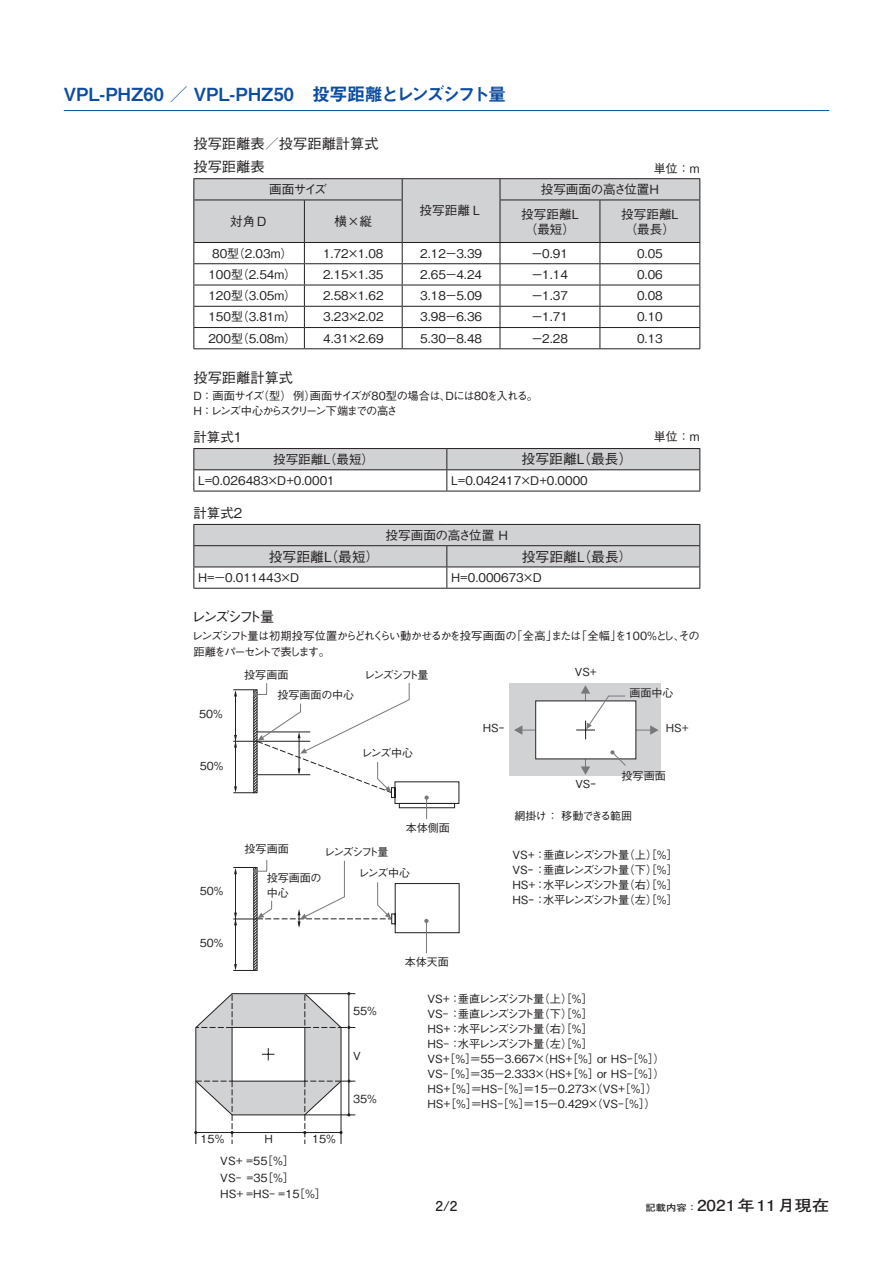
<style>
.page{position:relative;width:893px;height:1263px;background:#fff}
.page>*{position:absolute;margin:0;border:0;box-sizing:border-box;transform-origin:0 0}
.t1{font:18px "Midashi Go Pro MB31";letter-spacing:-.015em;color:#0d4da1}
.t2{font:700 15px "Futo Go B101 Pro";color:#231f20;scale:1.14 1}
.t3{font:500 14.25px/23.7px "Gothic BBB Pro";color:#231f20}
.t4{font:500 14.25px "Gothic BBB Pro";letter-spacing:-.165em;color:#231f20}
.t5{font:500 13.8px "Gothic BBB Pro";color:#231f20}
.t6{font:500 13.5px "Gothic BBB Pro";color:#231f20}
.t7{font:700 13.5px "Futo Go B101 Pro";color:#231f20}
.t8{font:500 12.6px/24.5px "Gothic BBB Pro";color:#231f20}
.t9{font:500 12px "Gothic BBB Pro";color:#231f20}
.t10{font:500 11.25px/15.8px "Gothic BBB Pro";letter-spacing:-.105em;color:#231f20}
.t11{font:500 11.25px/15px "Gothic BBB Pro";color:#231f20}
.t12{font:500 11.25px "Gothic BBB Pro";letter-spacing:-.145em;color:#231f20}
.t13{font:500 11.25px/15px "Gothic BBB Pro";letter-spacing:-.14em;color:#231f20}
.t14{font:500 11.25px "Gothic BBB Pro";letter-spacing:-.06em;color:#231f20}
.t15{font:500 11.1px/14.9px "Gothic BBB Pro";color:#231f20}
.t16{font:500 11.1px "Gothic BBB Pro";letter-spacing:-.165em;color:#231f20}
.t17{font:500 11.1px "Gothic BBB Pro";letter-spacing:-.085em;color:#231f20}
.t18{font:700 9px "Futo Go B101 Pro";color:#231f20;scale:1.14 1}
.s1{font-size:12.6px}
.s2{font-size:9px}
</style>
<div class="page">
<hr style="left:193px;top:178px;width:111px;height:1px;background:#231f20">
<hr style="left:304px;top:178px;width:98px;height:1px;background:#231f20">
<hr style="left:402px;top:178px;width:98px;height:1px;background:#231f20">
<hr style="left:500px;top:178px;width:100px;height:1px;background:#231f20">
<hr style="left:600px;top:178px;width:100px;height:1px;background:#231f20">
<svg style="left:193px;top:179px;width:507px;height:169px"></svg>
<hr style="left:193px;top:348px;width:111px;height:1px;background:#231f20">
<hr style="left:304px;top:348px;width:98px;height:1px;background:#231f20">
<hr style="left:402px;top:348px;width:98px;height:1px;background:#231f20">
<hr style="left:500px;top:348px;width:100px;height:1px;background:#231f20">
<hr style="left:600px;top:348px;width:100px;height:1px;background:#231f20">
<svg style="left:193px;top:448px;width:507px;height:43px"></svg>
<hr style="left:193px;top:491px;width:254px;height:1px;background:#231f20">
<hr style="left:447px;top:491px;width:253px;height:1px;background:#231f20">
<svg style="left:193px;top:524px;width:507px;height:64px"></svg>
<hr style="left:193px;top:588px;width:254px;height:1px;background:#231f20">
<hr style="left:447px;top:588px;width:253px;height:1px;background:#231f20">
<div style="left:509px;top:683px;width:152px;height:93px;background:#d1d2d4"></div>
<svg style="left:514px;top:685px;width:145px;height:90px"></svg>
<svg style="left:233px;top:683px;width:226px;height:136px"></svg>
<svg style="left:233px;top:860px;width:227px;height:111px"></svg>
<svg style="left:194px;top:992px;width:161px;height:152px"></svg>
<hr style="left:64px;top:110px;width:765px;height:1px;background:#0d4da1">
<h1 class="t1" style="left:64px;top:80px;width:444px">VPL-PHZ60 ／ VPL-PHZ50　投写距離とレンズシフト量</h1>
<p class="t3" style="left:193px;top:130px;width:187px">投写距離表／投写距離計算式投写距離表</p>
<p class="t8" style="left:269px;top:176px;width:59px">画面サイズ</p>
<p class="t8" style="left:230px;top:207px;width:39px">対角Ｄ</p>
<p class="t9" style="left:212px;top:244px;width:82px">80 （型 2.03m）</p>
<p class="t8" style="left:334px;top:207px;width:39px">横×縦</p>
<p class="t9" style="left:323px;top:244px;width:62px">1.72×1.08</p>
<p class="t8" style="left:420px;top:197px;width:64px">投写距離Ｌ</p>
<p class="t9" style="left:420px;top:244px;width:64px">2.12－3.39</p>
<p class="t9" style="left:654px;top:159px;width:47px">単位：m</p>
<p class="t8" style="left:521px;top:176px;width:139px;text-indent:20px">投写画面の高さ位置H投写距離L</p>
<p class="t8" style="left:621px;top:205px;width:59px;line-height:15px">投写距離L（最長(</p>
<p class="t9" style="left:637px;top:244px;width:27px">0.05</p>
<p class="t8" style="left:525px;top:215px;width:52px">（最短(</p>
<p class="t9" style="left:531px;top:244px;width:38px">ー0.91</p>
<p class="t9" style="left:208px;top:265px;width:89px">100 （型 2.54m）</p>
<p class="t9" style="left:323px;top:265px;width:62px">2.15×1.35</p>
<p class="t9" style="left:420px;top:265px;width:64px">2.65－4.24</p>
<p class="t9" style="left:531px;top:265px;width:38px">ー1.14</p>
<p class="t9" style="left:637px;top:265px;width:27px">0.06</p>
<p class="t9" style="left:208px;top:286px;width:89px">120 （型 3.05m）</p>
<p class="t9" style="left:323px;top:286px;width:62px">2.58×1.62</p>
<p class="t9" style="left:420px;top:286px;width:64px">3.18－5.09</p>
<p class="t9" style="left:531px;top:286px;width:38px">ー1.37</p>
<p class="t9" style="left:637px;top:286px;width:27px">0.08</p>
<p class="t9" style="left:208px;top:307px;width:89px">150 （型 3.81m）</p>
<p class="t9" style="left:323px;top:307px;width:62px">3.23×2.02</p>
<p class="t9" style="left:420px;top:307px;width:64px">3.98－6.36</p>
<p class="t9" style="left:531px;top:307px;width:38px">ー1.71</p>
<p class="t9" style="left:637px;top:307px;width:27px">0.10</p>
<p class="t9" style="left:208px;top:329px;width:89px">200 （型 5.08m）</p>
<p class="t3" style="left:193px;top:364px;width:101px">投写距離計算式</p>
<p class="t9" style="left:323px;top:329px;width:62px">4.31×2.69</p>
<p class="t9" style="left:420px;top:329px;width:64px">5.30－8.48</p>
<p class="t9" style="left:531px;top:329px;width:38px">ー2.28</p>
<p class="t9" style="left:637px;top:329px;width:27px">0.13</p>
<p class="t10" style="left:258px;top:386px;width:59px">（型）例）</p>
<p class="t14" style="left:310px;top:387px;width:230px">画面サイズが80型の場合は Dには80を入れる。</p>
<p class="t10" style="left:440px;top:386px;width:13px">、</p>
<p class="t13" style="left:211px;top:387px;width:188px;text-indent:-17px">D：画面サイズ<br>レンズ中心からスクリーン下端までの高さ</p>
<p class="t10" style="left:193px;top:401px;width:21px">H：</p>
<p class="t6" style="left:193px;top:426px;width:51px">計算式1</p>
<p class="t8" style="left:324px;top:445px;width:52px">（最短）</p>
<p class="t8" style="left:273px;top:445px;width:59px">投写距離L</p>
<p class="t5" style="left:577px;top:448px;width:57px">（最長(</p>
<p class="t5" style="left:521px;top:448px;width:64px">投写距離L</p>
<p class="t9" style="left:198px;top:471px;width:138px">=L 0.026483×D+0.0001</p>
<p class="t6" style="left:193px;top:502px;width:51px">計算式2</p>
<p class="t9" style="left:451px;top:471px;width:138px">=L 0.042417×D+0.0000</p>
<p class="t8" style="left:386px;top:521px;width:124px">投写画面の高さ位置 H</p>
<p class="t5" style="left:324px;top:545px;width:56px">（最短<span class="s1">）</span></p>
<p class="t5" style="left:269px;top:545px;width:64px">投写距離L</p>
<p class="t5" style="left:577px;top:545px;width:56px">（最長<span class="s1">(</span></p>
<p class="t5" style="left:522px;top:545px;width:64px">投写距離L</p>
<p class="t9" style="left:198px;top:568px;width:103px">H=−0.011443×D</p>
<p class="t4" style="left:191px;top:606px;width:85px">レンズシフト量</p>
<p class="t9" style="left:451px;top:568px;width:92px">H=0.000673×D</p>
<p class="t9" style="left:654px;top:427px;width:47px">単位：m</p>
<p class="t10" style="left:511px;top:626px;width:48px">「全高」</p>
<p class="t10" style="left:576px;top:626px;width:84px">「全幅を」 100％</p>
<p class="t10" style="left:192px;top:626px;width:326px">レンズシフト量は初期投写位置からどれくらい動かせるかを投写画面の距離をパーセントで表します。</p>
<p class="t10" style="left:656px;top:626px;width:45px">としその</p>
<p class="t10" style="left:674px;top:626px;width:13px">、</p>
<p class="t10" style="left:551px;top:626px;width:32px">または</p>
<p class="t15" style="left:199px;top:705px;width:25px">50%</p>
<p class="t15" style="left:200px;top:757px;width:25px">50%</p>
<p class="t15" style="left:200px;top:882px;width:25px">50%</p>
<p class="t15" style="left:200px;top:934px;width:25px">50%</p>
<p class="t15" style="left:201px;top:1130px;width:25px">15%</p>
<p class="t15" style="left:244px;top:666px;width:46px">投写画面</p>
<p class="t15" style="left:277px;top:686px;width:78px">投写画面の中心</p>
<p class="t16" style="left:364px;top:666px;width:66px">レンズシフト量</p>
<p class="t15" style="left:362px;top:744px;width:53px">レンズ中心</p>
<p class="t15" style="left:406px;top:819px;width:46px">本体側面</p>
<p class="t15" style="left:245px;top:840px;width:46px">投写画面</p>
<p class="t15" style="left:267px;top:869px;width:56px">投写画面の中心</p>
<p class="t15" style="left:359px;top:864px;width:53px">レンズ中心</p>
<p class="t16" style="left:324px;top:843px;width:66px">レンズシフト量</p>
<p class="t15" style="left:405px;top:953px;width:46px">本体天面</p>
<p class="t15" style="left:483px;top:719px;width:23px">HS‒</p>
<p class="t15" style="left:575px;top:663px;width:24px">VS+</p>
<p class="t15" style="left:629px;top:684px;width:46px">画面中心</p>
<p class="t15" style="left:666px;top:719px;width:24px">HS+</p>
<p class="t15" style="left:622px;top:767px;width:46px">投写画面</p>
<p class="t17" style="left:514px;top:806px;width:119px">網掛け：移動できる範囲</p>
<p class="t15" style="left:575px;top:775px;width:22px">VS‒</p>
<p class="t10" style="left:624px;top:845px;width:56px">（上](%[</p>
<p class="t12" style="left:543px;top:845px;width:88px">垂直レンズシフト量</p>
<p class="t10" style="left:512px;top:845px;width:35px">VS+：</p>
<p class="t10" style="left:624px;top:860px;width:56px">（下](%[</p>
<p class="t12" style="left:543px;top:860px;width:88px">垂直レンズシフト量</p>
<p class="t10" style="left:512px;top:860px;width:35px">VS−：</p>
<p class="t10" style="left:624px;top:875px;width:56px">（右](%[</p>
<p class="t12" style="left:543px;top:875px;width:88px">水平レンズシフト量</p>
<p class="t10" style="left:512px;top:875px;width:35px">HS+：</p>
<p class="t10" style="left:624px;top:890px;width:56px">（左](%[</p>
<p class="t12" style="left:543px;top:890px;width:88px">水平レンズシフト量</p>
<p class="t10" style="left:512px;top:890px;width:35px">HS−：</p>
<p class="t15" style="left:264px;top:1130px;width:10px">H</p>
<p class="t15" style="left:312px;top:1130px;width:25px">15%</p>
<p class="t15" style="left:353px;top:1002px;width:25px">55%</p>
<p class="t15" style="left:353px;top:1047px;width:9px">V</p>
<p class="t15" style="left:353px;top:1090px;width:25px">35%</p>
<p class="t10" style="left:538px;top:990px;width:56px">（上](%[</p>
<p class="t12" style="left:458px;top:990px;width:88px">垂直レンズシフト量</p>
<p class="t10" style="left:427px;top:990px;width:35px">VS+：</p>
<p class="t10" style="left:538px;top:1005px;width:56px">（下](%[</p>
<p class="t12" style="left:458px;top:1005px;width:88px">垂直レンズシフト量</p>
<p class="t10" style="left:427px;top:1005px;width:35px">VS-：</p>
<p class="t10" style="left:538px;top:1020px;width:56px">（右](%[</p>
<p class="t12" style="left:458px;top:1020px;width:88px">水平レンズシフト量</p>
<p class="t10" style="left:427px;top:1020px;width:35px">HS+：</p>
<p class="t10" style="left:538px;top:1035px;width:56px">（左](%[</p>
<p class="t12" style="left:458px;top:1035px;width:88px">水平レンズシフト量</p>
<p class="t10" style="left:427px;top:1035px;width:35px">HS-：</p>
<p class="t10" style="left:597px;top:1050px;width:69px;line-height:15px;text-indent:-170px">VS［+ %］＝55−3.667×（HS［+ %］<br>o r H S ]- % ([</p>
<p class="t10" style="left:597px;top:1050px;width:69px">o r H S ]- % ([</p>
<p class="t11" style="left:427px;top:1065px;width:231px">VS［- %］＝35−2.333×（HS［+ %］<br>HS［+ %］＝HS［- %］＝15−0.273× （ V S ]+ % ([<br>HS［+ %］＝HS［- %］＝15−0.429×（ V S ]- % ([</p>
<p class="t10" style="left:261px;top:1152px;width:34px">]%[</p>
<p class="t10" style="left:262px;top:1151px;width:34px;line-height:16.5px;text-indent:-41px">VS+ =55 ]%[</p>
<p class="t10" style="left:220px;top:1168px;width:23px">VS-</p>
<p class="t10" style="left:246px;top:1168px;width:23px">=35</p>
<p class="t10" style="left:294px;top:1184px;width:34px">]%[</p>
<p class="t10" style="left:220px;top:1184px;width:81px">HS+ =HS- =15</p>
<p class="t7" style="left:436px;top:1195px;width:23px">2/2</p>
<p class="t2" style="left:687px;top:1193px;width:126px"><span class="s2">：</span>2021年11 月現在</p>
<p class="t18" style="left:645px;top:1200px;width:38px">記載内容</p>
</div>
